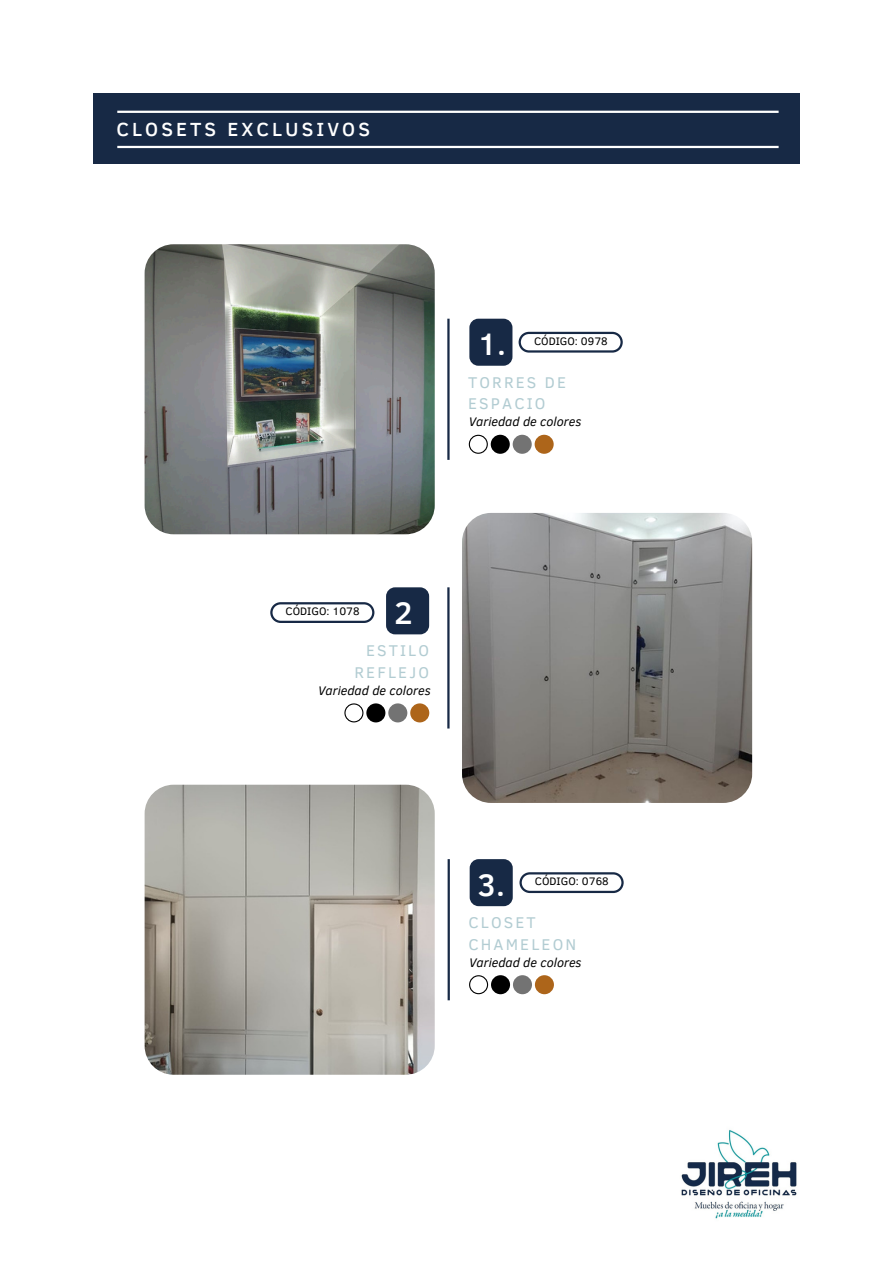
<style>
.page{position:relative;width:894px;height:1264px;background:#fff}
.page>*{position:absolute;margin:0;border:0;box-sizing:border-box;transform-origin:0 0}
.t1{font:500 31.95px "Clear Sans";color:#fff}
.t2{font:500 19.5px "Clear Sans";letter-spacing:.16em;color:#fff}
.t3{font:15.9px/21.3px "Clear Sans";letter-spacing:.135em;color:#b2ccd2}
.t4{font:italic 12.75px "Clear Sans";color:#000}
.t5{font:11.1px "Clear Sans";color:#000}
</style>
<div class="page">
<img style="left:144px;top:244px;width:290px;height:290px;border-radius:29px">
<div style="left:93px;top:93px;width:707px;height:71px;background:#172945"></div>
<hr style="left:117px;top:111px;width:661px;height:2px;background:#fff">
<hr style="left:117px;top:146px;width:661px;height:2px;background:#fff">
<img style="left:462px;top:513px;width:290px;height:290px;border-radius:29px">
<img style="left:144px;top:784px;width:290px;height:290px;border-radius:29px">
<hr style="left:447px;top:319px;width:2px;height:141px;background:#172945">
<div style="left:469px;top:319px;width:43px;height:47px;background:#172945;border-radius:9px"></div>
<svg style="left:518px;top:332px;width:104px;height:20px"></svg>
<svg style="left:468px;top:435px;width:19px;height:19px"></svg>
<div style="left:490px;top:435px;width:19px;height:19px;background:#000;border-radius:50%"></div>
<div style="left:512px;top:435px;width:19px;height:19px;background:#737373;border-radius:50%"></div>
<div style="left:534px;top:435px;width:19px;height:19px;background:#ad651a;border-radius:50%"></div>
<hr style="left:447px;top:587px;width:2px;height:141px;background:#172945">
<div style="left:386px;top:587px;width:43px;height:47px;background:#172945;border-radius:9px"></div>
<svg style="left:270px;top:602px;width:104px;height:21px"></svg>
<svg style="left:344px;top:703px;width:19px;height:19px"></svg>
<div style="left:366px;top:703px;width:19px;height:19px;background:#000;border-radius:50%"></div>
<div style="left:388px;top:703px;width:19px;height:19px;background:#737373;border-radius:50%"></div>
<div style="left:410px;top:703px;width:19px;height:19px;background:#ad651a;border-radius:50%"></div>
<hr style="left:447px;top:859px;width:2px;height:141px;background:#172945">
<div style="left:469px;top:859px;width:43px;height:47px;background:#172945;border-radius:9px"></div>
<svg style="left:519px;top:872px;width:104px;height:21px"></svg>
<svg style="left:469px;top:975px;width:19px;height:19px"></svg>
<div style="left:491px;top:975px;width:19px;height:19px;background:#000;border-radius:50%"></div>
<div style="left:513px;top:975px;width:19px;height:19px;background:#737373;border-radius:50%"></div>
<div style="left:534px;top:975px;width:19px;height:19px;background:#ad651a;border-radius:50%"></div>
<img style="left:681px;top:1129px;width:116px;height:90px">
<p class="t2" style="left:117px;top:115px;width:255px">CLOSETS EXCLUSIVOS</p>
<h4 class="t1" style="left:477px;top:321px;width:30px">1.</h4>
<h1 class="t5" style="left:534px;top:333px;width:75px">CÓDIGO: 0978</h1>
<h3 class="t3" style="left:468px;top:371px;width:99px">TORRES DE<br>ESPACIO</h3>
<p class="t4" style="left:468px;top:412px;width:114px">Variedad de colores</p>
<p class="t5" style="left:285px;top:603px;width:76px">CÓDIGO: 1078</p>
<h3 class="t1" style="left:394px;top:589px;width:20px">2</h3>
<p class="t3" style="left:354px;top:639px;width:76px;text-align:right">ESTILO<br>REFLEJO</p>
<h4 class="t4" style="left:318px;top:681px;width:114px">Variedad de colores</h4>
<p class="t1" style="left:477px;top:861px;width:29px">3.</p>
<h4 class="t5" style="left:535px;top:873px;width:75px">CÓDIGO: 0768</h4>
<h1 class="t3" style="left:468px;top:911px;width:109px">CLOSET<br>CHAMELEON</h1>
<h3 class="t4" style="left:469px;top:953px;width:114px">Variedad de colores</h3>
</div>
